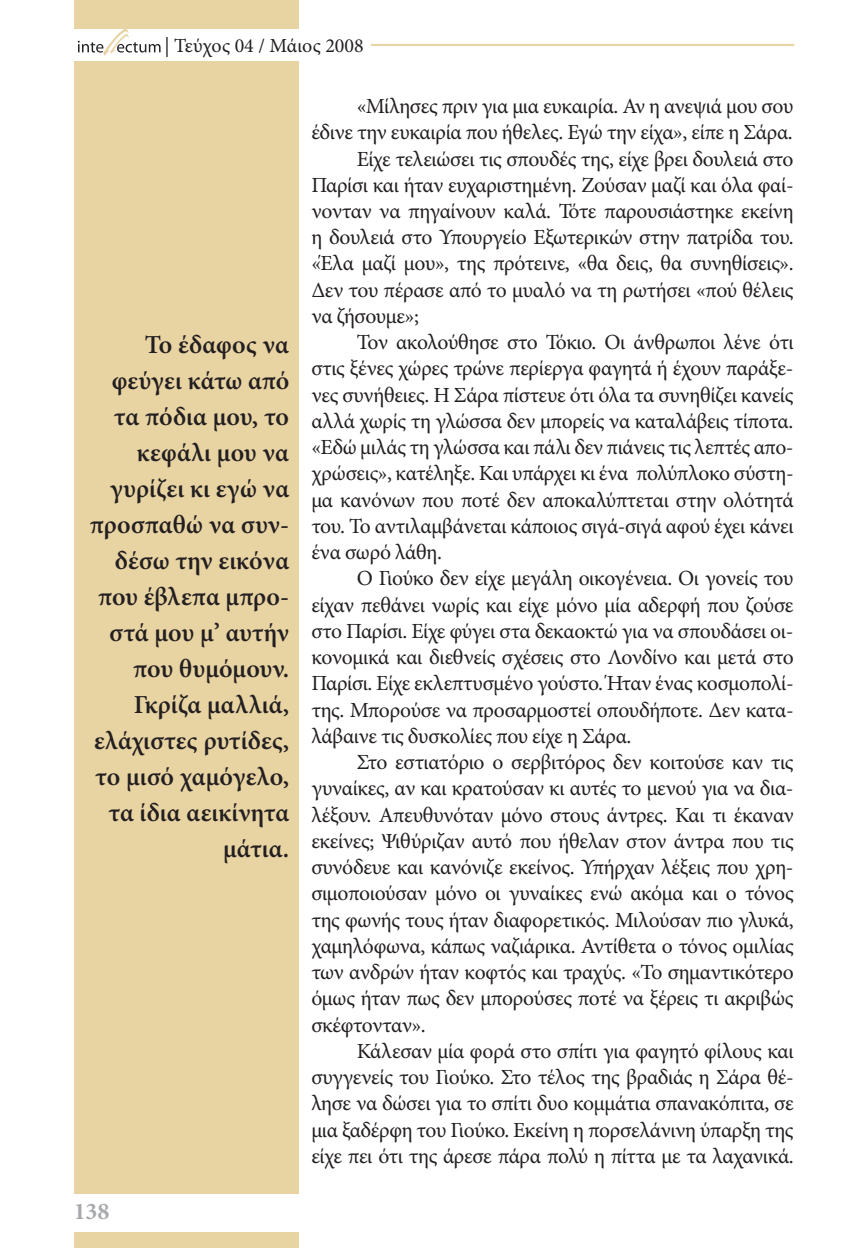
<style>
.page{position:relative;width:850px;height:1248px;background:#fff}
.page>*{position:absolute;margin:0;border:0;box-sizing:border-box;transform-origin:0 0}
.t1{font:600 26px/36px "Minion Pro";color:#231f20;text-align:right}
.t2{font:700 24px "Minion Pro";color:#a7a9ac}
.t3{font:21.6px "Minion Pro";letter-spacing:-.02em;color:#231f20}
.t4{font:20px "Minion Pro";color:#231f20}
</style>
<div class="page">
<div style="left:74px;top:0;width:225px;height:1193px;background:#e8d3a2"></div>
<div style="left:74px;top:1233px;width:225px;height:15px;background:#e8d3a2"></div>
<hr style="left:74px;top:44px;width:720px;height:2px;background:#e8d3a2">
<div style="left:74px;top:29px;width:297px;height:31px;background:#fff"></div>
<svg style="left:78px;top:29px;width:83px;height:27px"></svg>
<p class="t4" style="left:165px;top:33px;width:201px">| Τεύχος 04 / Μάιος 2008</p>
<p class="t1" style="left:90px;top:326px;width:201px">Το έδαφος να φεύγει κάτω από τα πόδια μου, το κεφάλι μου να γυρίζει κι εγώ να προσπαθώ να συν&shy;δέσω την εικόνα που έβλεπα μπρο&shy;στά μου μ’ αυτήν που θυμόμουν.<br>Γκρίζα μαλλιά, ελάχιστες ρυτίδες, το μισό χαμόγελο, τα ίδια αεικίνητα μάτια.</p>
<p class="t2" style="left:74px;top:1196px;width:37px">138</p>
<p class="t3" style="left:357px;top:93px;width:438px">«Μίλησες πριν για μια ευκαιρία. Αν η ανεψιά μου σου</p>
<p class="t3" style="left:311px;top:119px;width:483px">έδινε την ευκαιρία που ήθελες. Εγώ την είχα», είπε η Σάρα.</p>
<p class="t3" style="left:357px;top:145px;width:438px">Είχε τελειώσει τις σπουδές της, είχε βρει δουλειά στο</p>
<p class="t3" style="left:311px;top:172px;width:484px">Παρίσι και ήταν ευχαριστημένη. Ζούσαν μαζί και όλα φαί-</p>
<p class="t3" style="left:311px;top:198px;width:484px">νονταν να πηγαίνουν καλά. Τότε παρουσιάστηκε εκείνη</p>
<p class="t3" style="left:311px;top:224px;width:484px">η δουλειά στο Υπουργείο Εξωτερικών στην πατρίδα του.</p>
<p class="t3" style="left:311px;top:250px;width:484px">«Έλα μαζί μου», της πρότεινε, «θα δεις, θα συνηθίσεις».</p>
<p class="t3" style="left:311px;top:277px;width:484px">Δεν του πέρασε από το μυαλό να τη ρωτήσει «πού θέλεις</p>
<p class="t3" style="left:311px;top:303px;width:109px">να ζήσουμε»;</p>
<p class="t3" style="left:357px;top:329px;width:439px">Τον ακολούθησε στο Τόκιο. Οι άνθρωποι λένε ότι</p>
<p class="t3" style="left:311px;top:355px;width:484px">στις ξένες χώρες τρώνε περίεργα φαγητά ή έχουν παράξε-</p>
<p class="t3" style="left:311px;top:382px;width:484px">νες συνήθειες. Η Σάρα πίστευε ότι όλα τα συνηθίζει κανείς</p>
<p class="t3" style="left:311px;top:408px;width:484px">αλλά χωρίς τη γλώσσα δεν μπορείς να καταλάβεις τίποτα.</p>
<p class="t3" style="left:311px;top:434px;width:484px">«Εδώ μιλάς τη γλώσσα και πάλι δεν πιάνεις τις λεπτές απο-</p>
<p class="t3" style="left:311px;top:460px;width:484px">χρώσεις», κατέληξε. Και υπάρχει κι ένα πολύπλοκο σύστη-</p>
<p class="t3" style="left:311px;top:487px;width:484px">μα κανόνων που ποτέ δεν αποκαλύπτεται στην ολότητά</p>
<p class="t3" style="left:311px;top:513px;width:484px">του. Το αντιλαμβάνεται κάποιος σιγά-σιγά αφού έχει κάνει</p>
<p class="t3" style="left:311px;top:539px;width:132px">ένα σωρό λάθη.</p>
<p class="t3" style="left:357px;top:565px;width:438px">Ο Γιούκο δεν είχε μεγάλη οικογένεια. Οι γονείς του</p>
<p class="t3" style="left:311px;top:592px;width:484px">είχαν πεθάνει νωρίς και είχε μόνο μία αδερφή που ζούσε</p>
<p class="t3" style="left:311px;top:618px;width:484px">στο Παρίσι. Είχε φύγει στα δεκαοκτώ για να σπουδάσει οι-</p>
<p class="t3" style="left:311px;top:644px;width:484px">κονομικά και διεθνείς σχέσεις στο Λονδίνο και μετά στο</p>
<p class="t3" style="left:311px;top:670px;width:484px">Παρίσι. Είχε εκλεπτυσμένο γούστο. Ήταν ένας κοσμοπολί-</p>
<p class="t3" style="left:311px;top:697px;width:484px">της. Μπορούσε να προσαρμοστεί οπουδήποτε. Δεν κατα-</p>
<p class="t3" style="left:311px;top:723px;width:322px">λάβαινε τις δυσκολίες που είχε η Σάρα.</p>
<p class="t3" style="left:357px;top:749px;width:438px">Στο εστιατόριο ο σερβιτόρος δεν κοιτούσε καν τις</p>
<p class="t3" style="left:311px;top:775px;width:484px">γυναίκες, αν και κρατούσαν κι αυτές το μενού για να δια-</p>
<p class="t3" style="left:311px;top:802px;width:484px">λέξουν. Απευθυνόταν μόνο στους άντρες. Και τι έκαναν</p>
<p class="t3" style="left:311px;top:828px;width:484px">εκείνες; Ψιθύριζαν αυτό που ήθελαν στον άντρα που τις</p>
<p class="t3" style="left:311px;top:854px;width:484px">συνόδευε και κανόνιζε εκείνος. Υπήρχαν λέξεις που χρη-</p>
<p class="t3" style="left:311px;top:880px;width:484px">σιμοποιούσαν μόνο οι γυναίκες ενώ ακόμα και ο τόνος</p>
<p class="t3" style="left:311px;top:906px;width:484px">της φωνής τους ήταν διαφορετικός. Μιλούσαν πιο γλυκά,</p>
<p class="t3" style="left:311px;top:933px;width:484px">χαμηλόφωνα, κάπως ναζιάρικα. Αντίθετα ο τόνος ομιλίας</p>
<p class="t3" style="left:311px;top:959px;width:484px">των ανδρών ήταν κοφτός και τραχύς. «Το σημαντικότερο</p>
<p class="t3" style="left:311px;top:985px;width:484px">όμως ήταν πως δεν μπορούσες ποτέ να ξέρεις τι ακριβώς</p>
<p class="t3" style="left:311px;top:1011px;width:116px">σκέφτονταν».</p>
<p class="t3" style="left:357px;top:1038px;width:439px">Κάλεσαν μία φορά στο σπίτι για φαγητό φίλους και</p>
<p class="t3" style="left:311px;top:1064px;width:484px">συγγενείς του Γιούκο. Στο τέλος της βραδιάς η Σάρα θέ-</p>
<p class="t3" style="left:311px;top:1090px;width:484px">λησε να δώσει για το σπίτι δυο κομμάτια σπανακόπιτα, σε</p>
<p class="t3" style="left:311px;top:1116px;width:484px">μια ξαδέρφη του Γιούκο. Εκείνη η πορσελάνινη ύπαρξη της</p>
<p class="t3" style="left:311px;top:1143px;width:484px">είχε πει ότι της άρεσε πάρα πολύ η πίττα με τα λαχανικά.</p>
</div>
